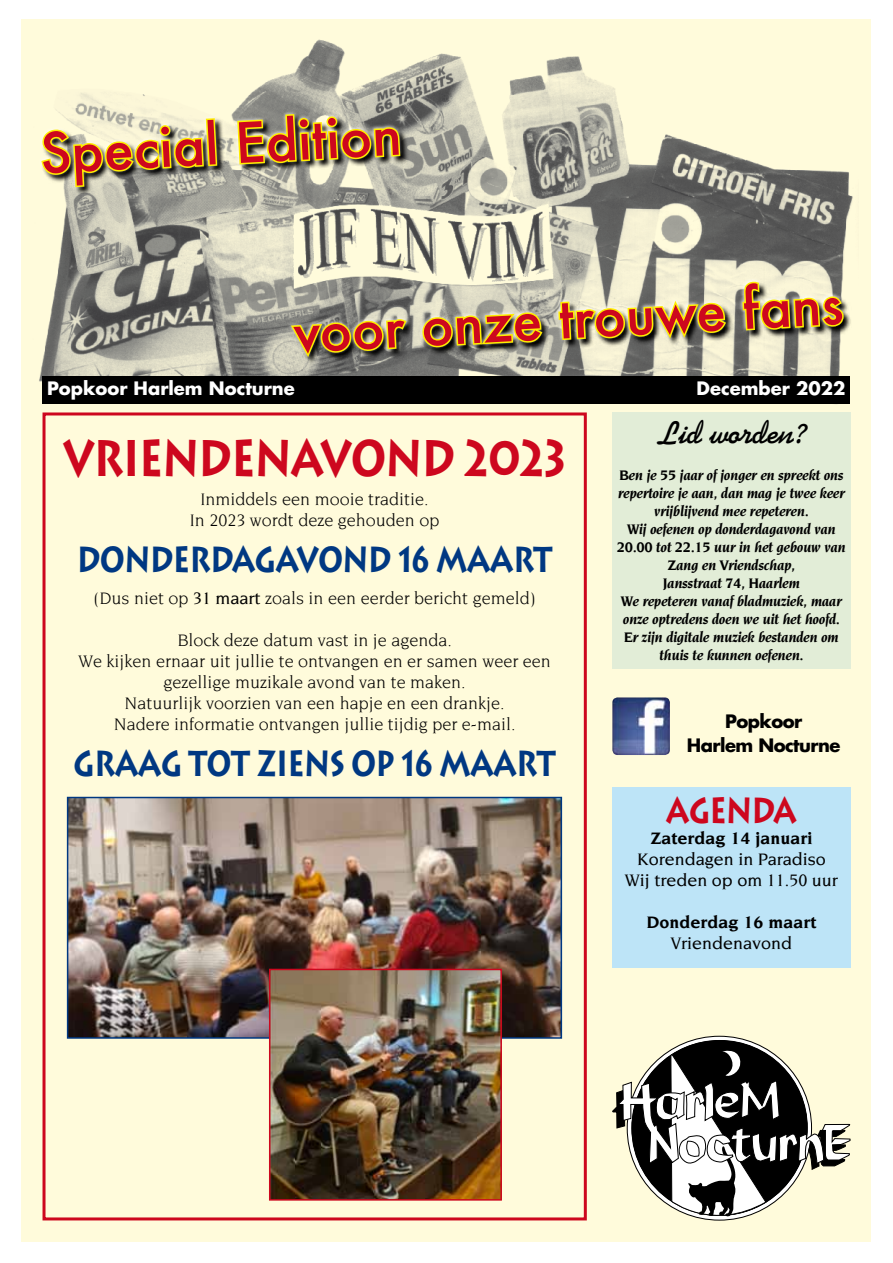
<style>
.page{position:relative;width:893px;height:1263px;background:#fff}
.page>*{position:absolute;margin:0;border:0;box-sizing:border-box;transform-origin:0 0}
.t1{font:500 54px "Futura";color:#cd071e}
.t2{font:700 51px "Lithos";letter-spacing:-.025em;color:#cd071e;scale:.8 1}
.t3{font:700 36px "Lithos";letter-spacing:-.025em;color:#003882;scale:.8 1}
.t4{font:700 36px "Swing";color:#000}
.t5{font:700 36px "Lithos";letter-spacing:-.025em;color:#cd071e;scale:.8 1}
.t6{font:18px/21px "Novarese";color:#000;text-align:center}
.t7{font:500 18px/21px "Novarese";color:#000;text-align:center}
.t8{font:700 18px "Futura";color:#fff}
.t9{font:700 18px "Novarese";color:#000}
.t10{font:700 18px/24px "Futura";letter-spacing:-.03em;color:#000;text-align:center}
.t11{font:italic 700 15px/18px "Novarese";letter-spacing:-.03em;color:#000;text-align:center}
.s1{font-weight:500}
</style>
<div class="page">
<div style="left:21px;top:19px;width:849px;height:1223px;background:#fffbdb"></div>
<img style="left:39px;top:39px;width:814px;height:366px">
<div style="left:43px;top:376px;width:807px;height:28px;background:#000"></div>
<div style="left:612px;top:412px;width:238px;height:257px;background:#e2edd7"></div>
<svg style="left:41px;top:114px;width:368px;height:82px;background:#a4a399"></svg>
<svg style="left:39px;top:105px;width:366px;height:87px"></svg>
<svg style="left:291px;top:282px;width:561px;height:83px"></svg>
<svg style="left:286px;top:274px;width:562px;height:88px"></svg>
<svg style="left:289px;top:318px;width:119px;height:43px;background:#a19c59"></svg>
<svg style="left:421px;top:311px;width:123px;height:37px;background:#b6af54"></svg>
<img style="left:557px;top:297px;width:171px;height:45px">
<svg style="left:741px;top:200px;width:105px;height:132px"></svg>
<svg style="left:612px;top:1036px;width:238px;height:184px"></svg>
<div style="left:43px;top:412px;width:544px;height:808px;border:3px solid #cd071e"></div>
<img style="left:70px;top:800px;width:489px;height:236px">
<div style="left:67px;top:797px;width:495px;height:242px;border:2px solid #003882"></div>
<img style="left:272px;top:972px;width:227px;height:225px">
<div style="left:269px;top:969px;width:233px;height:231px;border:2px solid #cd071e"></div>
<div style="left:612px;top:787px;width:238px;height:180px;background:#bde4f7"></div>
<img style="left:612px;top:697px;width:58px;height:58px">
<h1 class="t1" style="left:38px;top:116px;width:364px;rotate:-3deg">Special Edition</h1>
<h1 class="t1" style="left:291px;top:296px;width:552px;rotate:-3deg">voor onze trouwe fans</h1>
<p class="t8" style="left:47px;top:376px;width:249px">Popkoor Harlem Nocturne</p>
<p class="t8" style="left:697px;top:376px;width:150px">December 2022</p>
<h3 class="t4" style="left:656px;top:411px;width:152px">Lid worden?</h3>
<p class="t11" style="left:617px;top:466px;width:230px">Ben je 55 jaar of jonger en spreekt ons repertoire je aan, dan mag je twee keer vrijblijvend mee repeteren.<br>Wij oefenen op donderdagavond van<br>20.00 tot 22.15 uur in het gebouw van<br>Zang en Vriendschap,<br>Jansstraat 74, Haarlem<br>We repeteren vanaf bladmuziek, maar onze optredens doen we uit het hoofd.<br>Er zijn digitale muziek bestanden om thuis te kunnen oefenen.</p>
<h2 class="t2" style="left:63px;top:428px;width:631px">VRIENDENAVOND 2023</h2>
<p class="t6" style="left:190px;top:488px;width:251px">Inmiddels een mooie traditie.<br>In 2023 wordt deze gehouden op</p>
<h3 class="t3" style="left:77px;top:538px;width:596px">DONDERDAGAVOND 16 MAART</h3>
<p class="t6" style="left:94px;top:587px;width:444px">(Dus niet op <span class="s1">31 maart</span> zoals in een eerder bericht gemeld)</p>
<p class="t6" style="left:78px;top:629px;width:474px">Block deze datum vast in je agenda.<br>We kijken ernaar uit jullie te ontvangen en er samen weer een gezellige muzikale avond van te maken.<br>Natuurlijk voorzien van een hapje en een drankje.<br>Nadere informatie ontvangen jullie tijdig per e-mail.</p>
<h3 class="t3" style="left:74px;top:742px;width:604px">GRAAG TOT ZIENS OP 16 MAART</h3>
<p class="t10" style="left:687px;top:709px;width:155px">Popkoor<br>Harlem Nocturne</p>
<h3 class="t5" style="left:666px;top:789px;width:165px">AGENDA</h3>
<p class="t9" style="left:650px;top:828px;width:164px">Zaterdag 14 januari</p>
<p class="t7" style="left:625px;top:849px;width:215px">Korendagen in Paradiso<br>Wij treden op om 11.50 uur</p>
<p class="t9" style="left:646px;top:912px;width:172px">Donderdag 16 maart</p>
<p class="t7" style="left:670px;top:933px;width:123px">Vriendenavond</p>
</div>
